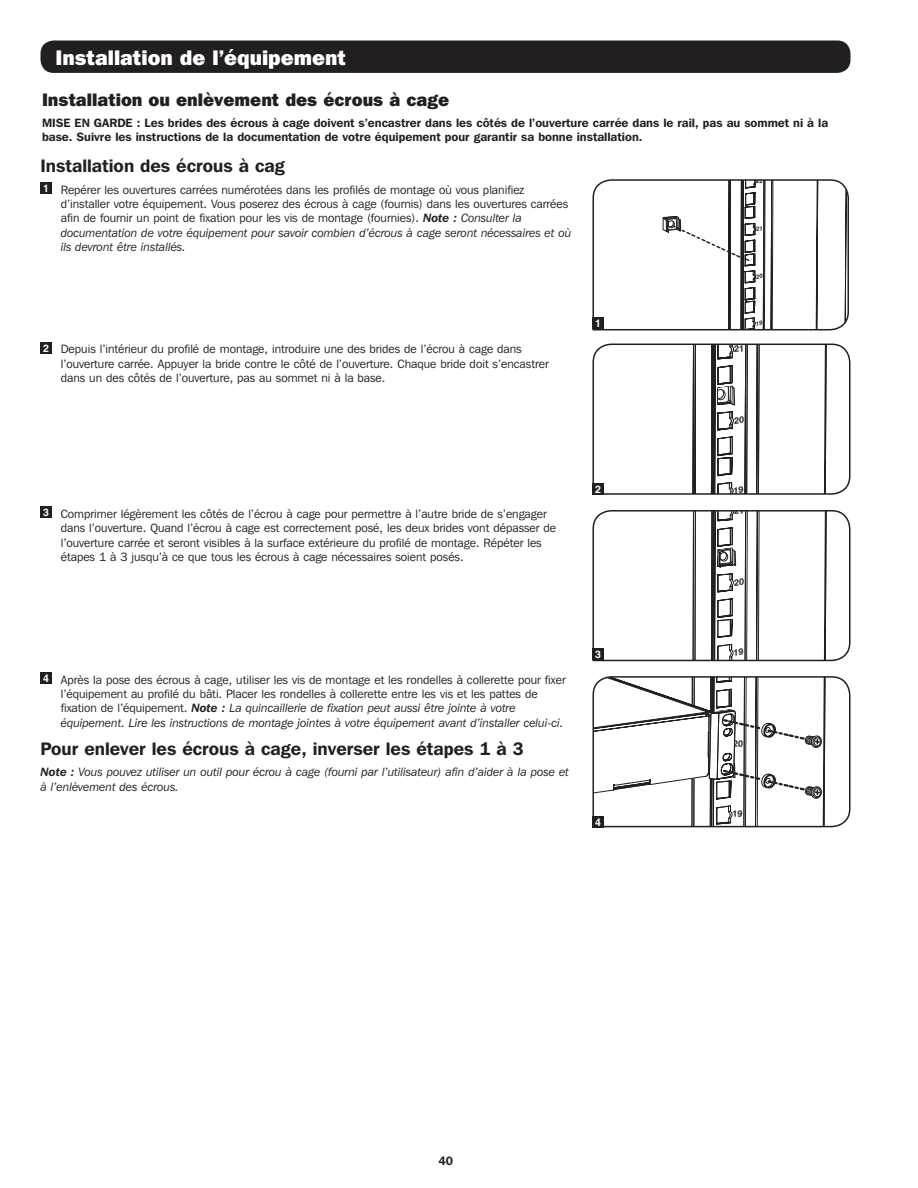
<style>
.page{position:relative;width:918px;height:1188px;background:#fff}
.page>*{position:absolute;margin:0;border:0;box-sizing:border-box;transform-origin:0 0}
.t1{font:800 21px "Franklin Gothic IT Cby BT";color:#fff}
.t2{font:600 18px "Franklin Gothic IT Cby BT";color:#231f20}
.t3{font:800 18px "Franklin Gothic IT Cby BT";color:#231f20}
.t4{font:12px/14.4px "Franklin Gothic IT Cby BT";color:#231f20}
.t5{font:600 12px/14.4px "Franklin Gothic IT Cby BT";color:#231f20}
.t6{font:italic 12px/14.4px "Franklin Gothic IT Cby BT";color:#231f20}
.t7{font:700 10.5px "Helvetica";color:#fff}
.s1{font-family:"Helvetica";font-weight:700;font-size:10.5px;color:#fff}
.s2{font-weight:600;font-style:italic}
.s3{font-style:italic}
.s4{font-weight:600}
</style>
<div class="page">
<div style="left:40px;top:40px;width:811px;height:33px;background:#231f20;border-radius:13px"></div>
<div style="left:40px;top:182px;width:12px;height:12px;background:#231f20"></div>
<div style="left:40px;top:342px;width:12px;height:11px;background:#231f20"></div>
<div style="left:40px;top:507px;width:12px;height:11px;background:#231f20"></div>
<div style="left:40px;top:672px;width:12px;height:12px;background:#231f20"></div>
<svg style="left:592px;top:179px;width:257px;height:152px"></svg>
<svg style="left:592px;top:343px;width:259px;height:152px"></svg>
<svg style="left:592px;top:510px;width:259px;height:152px"></svg>
<svg style="left:592px;top:676px;width:259px;height:152px"></svg>
<h1 class="t1" style="left:56px;top:44px;width:292px">Installation de l’équipement</h1>
<h2 class="t3" style="left:42px;top:88px;width:409px">Installation ou enlèvement des écrous à cage</h2>
<p class="t5" style="left:42px;top:115px;width:788px">MISE EN GARDE : Les brides des écrous à cage doivent s’encastrer dans les côtés de l’ouverture carrée dans le rail, pas au sommet ni à la base. Suivre les instructions de la documentation de votre équipement pour garantir sa bonne installation.</p>
<h2 class="t2" style="left:40px;top:155px;width:246px">Installation des écrous à cag</h2>
<p class="t4" style="left:61px;top:182px;width:512px;text-indent:-18px"><span class="s1">1</span> Repérer les ouvertures carrées numérotées dans les profilés de montage où vous planifiez d’installer votre équipement. Vous poserez des écrous à cage (fournis) dans les ouvertures carrées afin de fournir un point de fixation pour les vis de montage (fournies). <span class="s2">Note :</span> <span class="s3">Consulter la documentation de votre équipement pour savoir combien d’écrous à cage seront nécessaires et où ils devront être installés.</span></p>
<p class="t4" style="left:61px;top:342px;width:489px;text-indent:-18px"><span class="s1">2</span> Depuis l’intérieur du profilé de montage, introduire une des brides de l’écrou à cage dans l’ouverture carrée. Appuyer la bride contre le côté de l’ouverture. Chaque bride doit s’encastrer dans un des côtés de l’ouverture, pas au sommet ni à la base.</p>
<p class="t7" style="left:595px;top:317px;width:7px">1</p>
<p class="t4" style="left:61px;top:506px;width:497px;text-indent:-18px"><span class="s1">3</span> Comprimer légèrement les côtés de l’écrou à cage pour permettre à l’autre bride de s’engager dans l’ouverture. Quand l’écrou à cage est correctement posé, les deux brides vont dépasser de l’ouverture carrée et seront visibles à la surface extérieure du profilé de montage. Répéter les étapes 1 à 3 jusqu’à ce que tous les écrous à cage nécessaires soient posés.</p>
<p class="t7" style="left:595px;top:483px;width:7px">2</p>
<p class="t4" style="left:61px;top:672px;width:506px;text-indent:-18px"><span class="s1">4</span> Après la pose des écrous à cage, utiliser les vis de montage et les rondelles à collerette pour fixer l’équipement au profilé du bâti. Placer les rondelles à collerette entre les vis et les pattes de fixation de l’équipement. <span class="s2">Note :</span> <span class="s3">La quincaillerie de fixation peut aussi être jointe à votre équipement. Lire les instructions de montage jointes à votre équipement avant d’installer celui-ci.</span></p>
<h2 class="t2" style="left:40px;top:737px;width:485px">Pour enlever les écrous à cage, inverser les étapes 1 à 3</h2>
<p class="t6" style="left:40px;top:765px;width:530px"><span class="s4">Note :</span> Vous pouvez utiliser un outil pour écrou à cage (fourni par l’utilisateur) afin d’aider à la pose et à l’enlèvement des écrous.</p>
<p class="t7" style="left:595px;top:648px;width:7px">3</p>
<p class="t7" style="left:595px;top:816px;width:7px">4</p>
<p class="t5" style="left:438px;top:1153px;width:16px">40</p>
</div>
